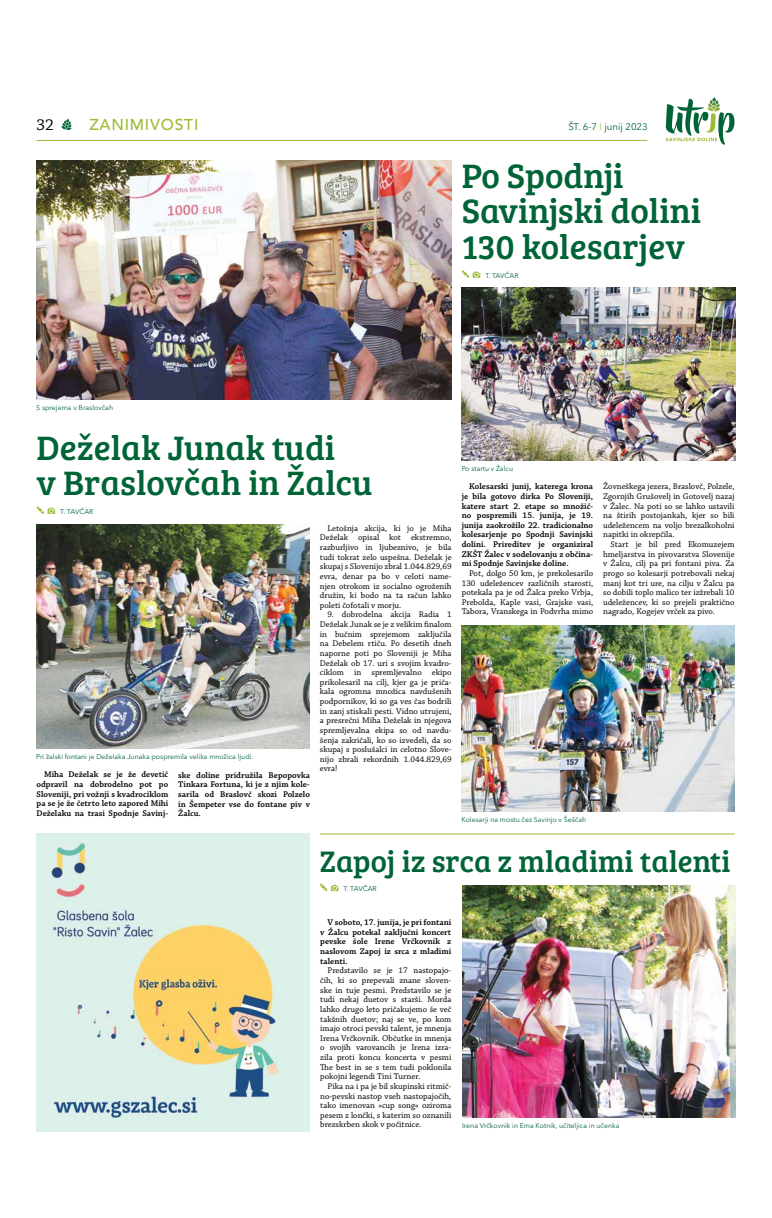
<style>
.page{position:relative;width:772px;height:1218px;background:#fff}
.page>*{position:absolute;margin:0;border:0;box-sizing:border-box;transform-origin:0 0}
.t1{font:35px/35px "Bree Serif";color:#006437}
.t2{font:30.62px "Bree Serif";color:#006437}
.t3{font:16.62px "Chaparral Pro";color:#000}
.t4{font:500 15.75px "Avenir";letter-spacing:.05em;color:#9ebb36}
.t5{font:9.62px "Avenir Next LT Pro";color:#006437}
.t6{font:8.75px/9.6px "Chaparral Pro";color:#000;text-align:justify}
.t7{font:600 8.75px/9.6px "Chaparral Pro";color:#000;text-align:justify}
.t8{font:7px "Avenir Next LT Pro";color:#006437}
.s1{color:#9ebb36}
</style>
<div class="page">
<svg style="left:61px;top:119px;width:10px;height:11px"></svg>
<hr style="left:37px;top:140px;width:610px;height:1px;background:#9ebb36">
<svg style="left:665px;top:97px;width:70px;height:48px"></svg>
<img style="left:36px;top:833px;width:273px;height:298px">
<svg style="left:36px;top:506px;width:19px;height:8px"></svg>
<img style="left:36px;top:524px;width:273px;height:225px">
<svg style="left:461px;top:270px;width:19px;height:8px"></svg>
<img style="left:461px;top:287px;width:273px;height:174px">
<img style="left:36px;top:160px;width:415px;height:240px">
<svg style="left:320px;top:883px;width:18px;height:8px"></svg>
<img style="left:462px;top:886px;width:273px;height:231px">
<img style="left:461px;top:626px;width:273px;height:186px">
<hr style="left:320px;top:833px;width:414px;height:1px;background:#9ebb36">
<h3 class="t3" style="left:37px;top:116px;width:19px">32</h3>
<h3 class="t4" style="left:89px;top:111px;width:111px">ZANIMIVOSTI</h3>
<p class="t5" style="left:568px;top:121px;width:81px">ŠT. 6-7 <span class="s1">I</span> junij 2023</p>
<h1 class="t1" style="left:461px;top:157px;width:241px">Po Spodnji<br>Savinjski dolini<br>130 kolesarjev</h1>
<p class="t8" style="left:485px;top:271px;width:35px">T. TAVČAR</p>
<p class="t8" style="left:36px;top:404px;width:78px">S sprejema v Braslovčah</p>
<h1 class="t1" style="left:37px;top:428px;width:337px">Deželak Junak tudi<br>v Braslovčah in Žalcu</h1>
<p class="t8" style="left:60px;top:507px;width:35px">T. TAVČAR</p>
<p class="t8" style="left:36px;top:752px;width:218px">Pri žalski fontani je Deželaka Junaka pospremila velika množica ljudi.</p>
<p class="t7" style="left:37px;top:770px;width:133px;text-indent:7px">Miha Deželak se je že devetič odpravil na dobrodelno pot po Sloveniji, pri vožnji s kvadrociklom pa se je že četrto leto zapored Mihi Deželaku na trasi Spodnje Savinj-</p>
<p class="t7" style="left:178px;top:770px;width:133px">ske doline pridružila Bepopovka Tinkara Fortuna, ki je z njim kole&shy;sarila od Braslovč skozi Polzelo in Šempeter vse do fontane piv v Žalcu.</p>
<p class="t6" style="left:320px;top:524px;width:133px;text-indent:7px">Letošnja akcija, ki jo je Miha Deželak opisal kot ekstremno, razburljivo in ljubeznivo, je bila tudi tokrat zelo uspešna. Deželak je skupaj s Slovenijo zbral 1.044.829,69 evra, denar pa bo v celoti name&shy;njen otrokom iz socialno ogroženih družin, ki bodo na ta račun lahko poleti čofotali v morju.</p>
<p class="t6" style="left:320px;top:610px;width:133px;text-indent:7px">9. dobrodelna akcija Radia 1<br>Deželak Junak se je z velikim finalom in bučnim sprejemom zaključila na Debelem rtiču. Po desetih dneh naporne poti po Sloveniji je Miha Deželak ob 17. uri s svojim kvadro&shy;ciklom in spremljevalno ekipo prikolesaril na cilj, kjer ga je priča&shy;kala ogromna množica navdušenih podpornikov, ki so ga ves čas bodrili in zanj stiskali pesti. Vidno utrujeni, a presrečni Miha Deželak in njegova spremljevalna ekipa so od navdu&shy;šenja zakričali, ko so izvedeli, da so skupaj s poslušalci in celotno Slove&shy;nijo zbrali rekordnih 1.044.829,69 evra!</p>
<p class="t8" style="left:461px;top:464px;width:53px">Po startu v Žalcu</p>
<p class="t7" style="left:461px;top:482px;width:133px;text-indent:7px">Kolesarski junij, katerega krona je bila gotovo dirka Po Sloveniji, katere start 2. etape so množič&shy;no pospremili 15. junija, je 19. junija zaokrožilo 22. tradicionalno kolesarjenje po Spodnji Savinjski dolini. Prireditev je organiziral ZKŠT Žalec v sodelovanju z občina&shy;mi Spodnje Savinjske doline.</p>
<p class="t6" style="left:461px;top:569px;width:133px;text-indent:7px">Pot, dolgo 50 km, je prekolesarilo 130 udeležencev različnih starosti, potekala pa je od Žalca preko Vrbja, Prebolda, Kaple vasi, Grajske vasi, Tabora, Vranskega in Podvrha mimo</p>
<p class="t8" style="left:461px;top:815px;width:126px">Kolesarji na mostu čez Savinjo v Šeščah</p>
<p class="t6" style="left:603px;top:482px;width:133px">Žovneškega jezera, Braslovč, Polzele, Zgornjih Grušovelj in Gotovelj nazaj v Žalec. Na poti so se lahko ustavili na štirih postojankah, kjer so bili udeležencem na voljo brezalkoholni napitki in okrepčila.</p>
<p class="t6" style="left:603px;top:540px;width:133px;text-indent:7px">Start je bil pred Ekomuzejem hmeljarstva in pivovarstva Slovenije v Žalcu, cilj pa pri fontani piva. Za progo so kolesarji potrebovali nekaj manj kot tri ure, na cilju v Žalcu pa so dobili toplo malico ter izžrebali 10 udeležencev, ki so prejeli praktično nagrado, Kogejev vrček za pivo.</p>
<h2 class="t2" style="left:320px;top:839px;width:412px">Zapoj iz srca z mladimi talenti</h2>
<p class="t8" style="left:343px;top:884px;width:35px">T. TAVČAR</p>
<p class="t7" style="left:320px;top:918px;width:133px;text-indent:7px">V soboto, 17. junija, je pri fontani v Žalcu potekal zaključni koncert pevske šole Irene Vrčkovnik z naslovom Zapoj iz srca z mladimi talenti.</p>
<p class="t6" style="left:320px;top:966px;width:133px;text-indent:7px">Predstavilo se je 17 nastopajo&shy;čih, ki so prepevali znane sloven&shy;ske in tuje pesmi. Predstavilo se je tudi nekaj duetov s starši. Morda lahko drugo leto pričakujemo še več takšnih duetov; naj se ve, po kom imajo otroci pevski talent, je mnenja Irena Vrčkovnik. Občutke in mnenja o svojih varovancih je Irena izra&shy;zila proti koncu koncerta v pesmi The best in se s tem tudi poklonila pokojni legendi Tini Turner.</p>
<p class="t6" style="left:320px;top:1082px;width:133px;text-indent:7px">Pika na i pa je bil skupinski ritmič&shy;no-pevski nastop vseh nastopajočih, tako imenovan »cup song« oziroma pesem z lončki, s katerim so oznanili brezskrben skok v počitnice.</p>
<p class="t8" style="left:462px;top:1121px;width:159px">Irena Vrčkovnik in Ema Kotnik, učiteljica in učenka</p>
</div>
